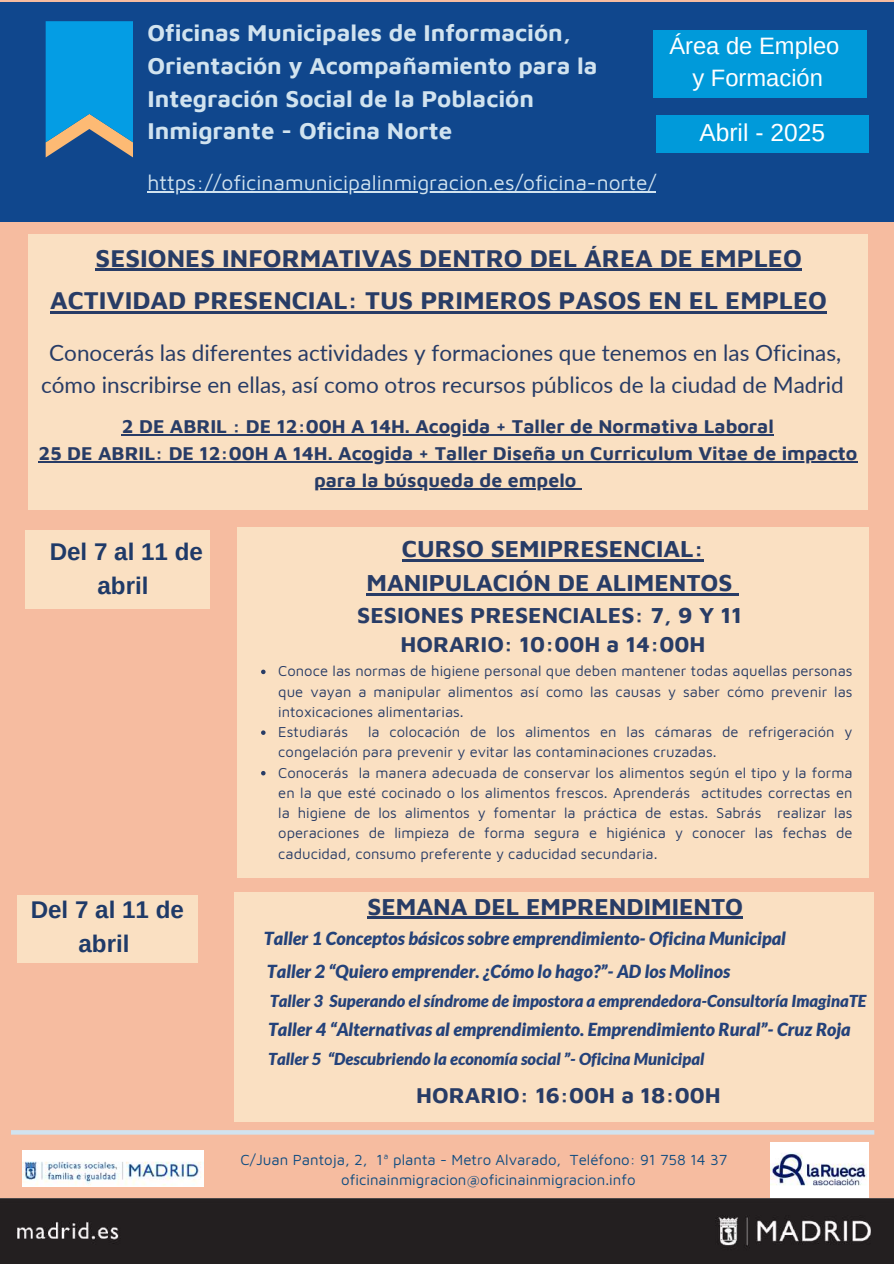
<style>
.page{position:relative;width:894px;height:1264px;background:#fff}
.page>*{position:absolute;margin:0;border:0;box-sizing:border-box;transform-origin:0 0}
.t1{font:700 25.5px/42.2px "Maven Pro";color:#283c66}
.t2{font:24.6px "Arimo";color:#fff}
.t3{font:700 24.3px/33.8px "Maven Pro";color:#283c66;text-align:center}
.t4{font:700 24.15px/33.8px "Arimo";color:#1f3a68;text-align:center}
.t5{font:700 24px/32.7px "Maven Pro";color:#d1e3ef}
.t6{font:23.7px/32.4px "Arimo";color:#fff;text-align:center}
.t7{font:700 22.8px "Maven Pro";color:#283c66}
.t8{font:22.5px/31.5px "Lato";color:#283c66;text-align:center}
.t9{font:700 22.5px "Maven Pro";color:#283c66}
.t10{font:21px "Maven Pro";color:#d1e3ef}
.t11{font:700 19.5px/27px "Maven Pro";color:#283c66;text-align:center}
.t12{font:italic 900 18px/32.4px "Lato";color:#24427a}
.t13{font:italic 900 16.5px "Lato";color:#24427a}
.t14{font:15px/20.2px "Maven Pro";color:#0f4c81;text-align:center}
.t15{font:14.7px/20.2px "Maven Pro";color:#283c66}
</style>
<div class="page">
<div style="left:0;top:0;width:893px;height:1263px;background:#f6bca0"></div>
<div style="left:0;top:2px;width:893px;height:220px;background:#10478d"></div>
<hr style="left:147px;top:191px;width:509px;height:1px;background:#d1e3ef">
<div style="left:0;top:1198px;width:892px;height:65px;background:#231f20"></div>
<img style="left:23px;top:1150px;width:181px;height:36px">
<img style="left:770px;top:1142px;width:98px;height:55px">
<hr style="left:11px;top:1130px;width:863px;height:4px;background:#d1e3ef">
<svg style="left:46px;top:21px;width:87px;height:136px;background:#2097ce"></svg>
<div style="left:652px;top:30px;width:214px;height:68px;background:#009ada"></div>
<div style="left:655px;top:115px;width:213px;height:37px;background:#009ada"></div>
<div style="left:237px;top:528px;width:631px;height:349px;background:#fae0c2"></div>
<hr style="left:402px;top:559px;width:301px;height:3px;background:#283c66">
<hr style="left:366px;top:593px;width:366px;height:2px;background:#283c66">
<svg style="left:732px;top:593px;width:7px;height:2px"></svg>
<svg style="left:261px;top:669px;width:4px;height:5px"></svg>
<svg style="left:261px;top:730px;width:4px;height:5px"></svg>
<svg style="left:261px;top:771px;width:4px;height:4px"></svg>
<div style="left:25px;top:529px;width:184px;height:79px;background:#fae0c2"></div>
<div style="left:28px;top:234px;width:839px;height:276px;background:#fae0c2"></div>
<hr style="left:96px;top:269px;width:705px;height:2px;background:#283c66">
<hr style="left:50px;top:311px;width:776px;height:2px;background:#283c66">
<hr style="left:122px;top:434px;width:651px;height:1px;background:#283c66">
<hr style="left:38px;top:461px;width:819px;height:1px;background:#283c66">
<hr style="left:314px;top:488px;width:262px;height:1px;background:#283c66">
<div style="left:234px;top:892px;width:639px;height:229px;background:#fae0c2"></div>
<div style="left:18px;top:895px;width:180px;height:68px;background:#fae0c2"></div>
<hr style="left:367px;top:916px;width:376px;height:3px;background:#283c66">
<h3 class="t5" style="left:147px;top:16px;width:451px">Oficinas Municipales de Información, Orientación y Acompañamiento para la Integración Social de la Población Inmigrante - Oficina Norte</h3>
<h3 class="t10" style="left:147px;top:170px;width:510px">https://oficinamunicipalinmigracion.es/oficina-norte/</h3>
<h3 class="t6" style="left:669px;top:30px;width:172px">Área de Empleo y Formación</h3>
<h2 class="t2" style="left:699px;top:118px;width:127px">Abril - 2025</h2>
<h1 class="t1" style="left:50px;top:236px;width:778px;text-indent:45px">SESIONES INFORMATIVAS DENTRO DEL ÁREA DE EMPLEO<br>ACTIVIDAD PRESENCIAL: TUS PRIMEROS PASOS EN EL EMPLEO</h1>
<h3 class="t8" style="left:41px;top:337px;width:803px">Conocerás las diferentes actividades y formaciones que tenemos en las Oficinas, cómo inscribirse en ellas, así como otros recursos públicos de la ciudad de Madrid</h3>
<h3 class="t11" style="left:38px;top:412px;width:820px">2 DE ABRIL : DE 12:00H A 14H. Acogida + Taller de Normativa Laboral<br>25 DE ABRIL: DE 12:00H A 14H. Acogida + Taller Diseña un Curriculum Vitae de impacto para la búsqueda de empelo</h3>
<h3 class="t4" style="left:50px;top:534px;width:155px">Del 7 al 11 de abril</h3>
<h3 class="t3" style="left:366px;top:531px;width:367px">CURSO SEMIPRESENCIAL:<br>MANIPULACIÓN DE ALIMENTOS</h3>
<h3 class="t7" style="left:357px;top:600px;width:386px">SESIONES PRESENCIALES: 7, 9 Y 11</h3>
<h3 class="t9" style="left:400px;top:630px;width:306px">HORARIO: 10:00H a 14:00H</h3>
<p class="t15" style="left:278px;top:660px;width:575px">Conoce las normas de higiene personal que deben mantener todas aquellas personas que vayan a manipular alimentos así como las causas y saber cómo prevenir las intoxicaciones alimentarias.<br>Estudiarás</p>
<p class="t15" style="left:278px;top:721px;width:575px;text-indent:90px">la colocación de los alimentos en las cámaras de refrigeración y congelación para prevenir y evitar las contaminaciones cruzadas.<br>Conocerás la manera adecuada de conservar los alimentos según el tipo y la forma en la que esté cocinado o los alimentos frescos. Aprenderás actitudes correctas en la higiene de los alimentos y fomentar la práctica de estas. Sabrás realizar las operaciones de limpieza de forma segura e higiénica y conocer las fechas de caducidad, consumo preferente y caducidad secundaria.</p>
<h3 class="t4" style="left:31px;top:892px;width:155px">Del 7 al 11 de abril</h3>
<h3 class="t3" style="left:367px;top:888px;width:377px">SEMANA DEL EMPRENDIMIENTO</h3>
<p class="t12" style="left:264px;top:922px;width:523px">Taller 1 Conceptos básicos sobre emprendimiento- Oficina Municipal<br>Taller 2 “Quiero emprender. ¿Cómo lo hago?”- AD los Molinos</p>
<p class="t13" style="left:269px;top:990px;width:598px">Taller 3 Superando el síndrome de impostora a emprendedora-Consultoría ImaginaTE</p>
<p class="t12" style="left:268px;top:1013px;width:584px">Taller 4 “Alternativas al emprendimiento. Emprendimiento Rural”- Cruz Roja</p>
<p class="t13" style="left:268px;top:1049px;width:437px">Taller 5 “Descubriendo la economía social ”- Oficina Municipal</p>
<h3 class="t9" style="left:416px;top:1081px;width:306px">HORARIO: 16:00H a 18:00H</h3>
<p class="t14" style="left:240px;top:1148px;width:488px">C/Juan Pantoja, 2, 1ª planta - Metro Alvarado, Teléfono: 91 758 14 37 oficinainmigracion@oficinainmigracion.info</p>
</div>
